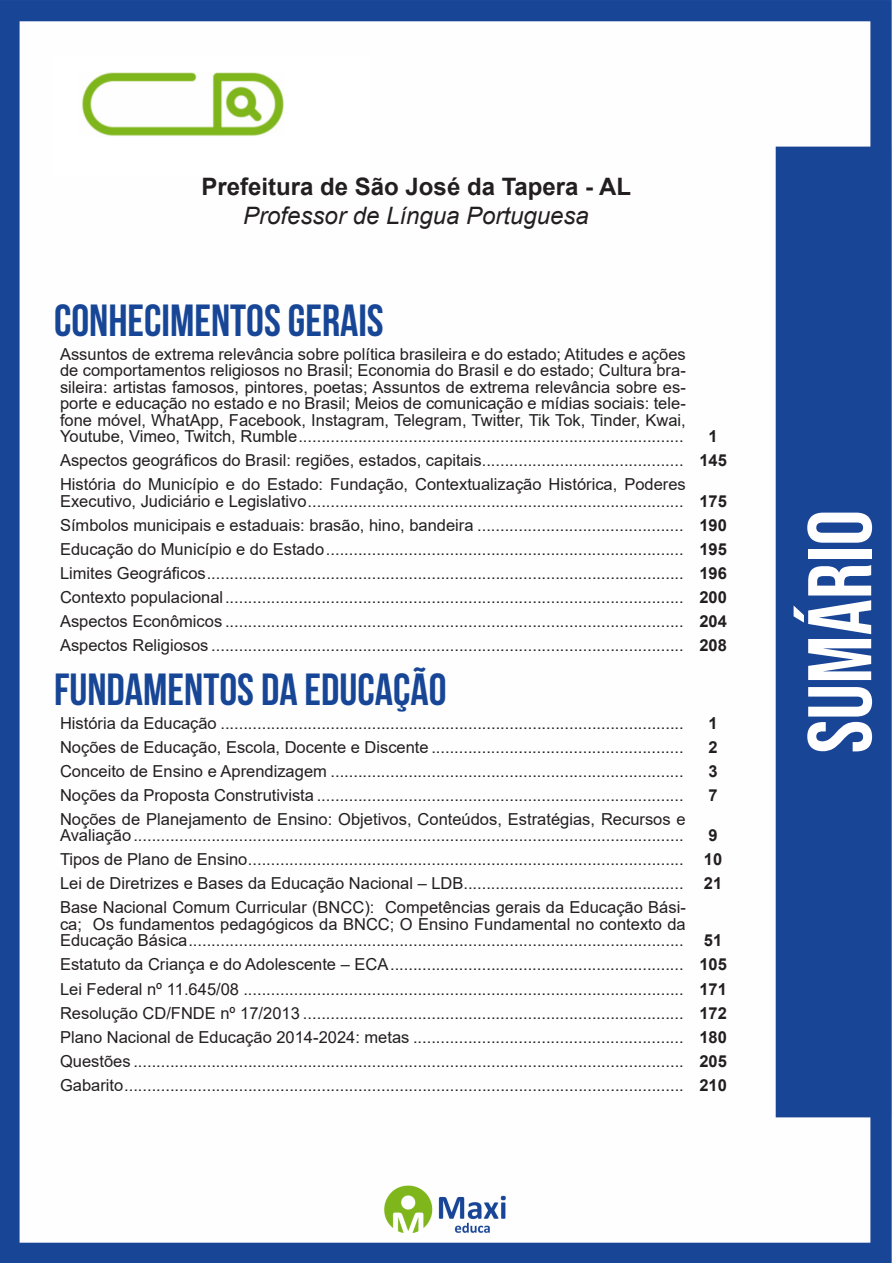
<style>
.page{position:relative;width:893px;height:1263px;background:#fff}
.page>*{position:absolute;margin:0;border:0;box-sizing:border-box;transform-origin:0 0}
.t1{font:90px "Bebas Neue";color:#fff}
.t2{font:700 45px "Bebas Neue";color:#184696}
.t3{font:700 24px "Arial";color:#231f20}
.t4{font:italic 24px "Arial";color:#231f20}
.ALTERNATIVAS{font:16.5px/16.5px "Arial";color:#231f20;text-align:justify}
.INDICE{font:700 16.5px "Arial";color:#231f20}
</style>
<div class="page">
<img style="left:0;top:0;width:892px;height:1263px">
<div style="left:53px;top:55px;width:317px;height:121px;background:#fff"></div>
<img style="left:82px;top:72px;width:201px;height:64px">
<p class="t3" style="left:202px;top:170px;width:431px">Prefeitura de São José da Tapera - AL</p>
<p class="t4" style="left:243px;top:200px;width:347px">Professor de Língua Portuguesa</p>
<p class="t2" style="left:54px;top:295px;width:331px">CONHECIMENTOS GERAIS</p>
<p class="ALTERNATIVAS" style="left:60px;top:346px;width:627px">Assuntos de extrema relevância sobre política brasileira e do estado; Atitudes e ações de comportamentos religiosos no Brasil; Economia do Brasil e do estado; Cultura bra&shy;sileira: artistas famosos, pintores, poetas; Assuntos de extrema relevância sobre es&shy;porte e educação no estado e no Brasil; Meios de comunicação e mídias sociais: tele&shy;fone móvel, WhatApp, Facebook, Instagram, Telegram, Twitter, Tik Tok, Tinder, Kwai, Youtube, Vimeo, Twitch, Rumble....................................................................................</p>
<p class="INDICE" style="left:708px;top:425px;width:11px">1</p>
<p class="ALTERNATIVAS" style="left:60px;top:452px;width:625px">Aspectos geográficos do Brasil: regiões, estados, capitais............................................</p>
<p class="INDICE" style="left:699px;top:449px;width:29px">145</p>
<p class="ALTERNATIVAS" style="left:60px;top:476px;width:627px">História do Município e do Estado: Fundação, Contextualização Histórica, Poderes<br>Executivo, Judiciário e Legislativo..................................................................................</p>
<p class="INDICE" style="left:699px;top:489px;width:29px">175</p>
<p class="ALTERNATIVAS" style="left:60px;top:517px;width:625px">Símbolos municipais e estaduais: brasão, hino, bandeira .............................................</p>
<p class="INDICE" style="left:699px;top:513px;width:29px">190</p>
<p class="ALTERNATIVAS" style="left:60px;top:541px;width:625px">Educação do Município e do Estado..............................................................................</p>
<p class="INDICE" style="left:699px;top:537px;width:29px">195</p>
<p class="ALTERNATIVAS" style="left:60px;top:565px;width:625px">Limites Geográficos........................................................................................................</p>
<p class="INDICE" style="left:699px;top:561px;width:29px">196</p>
<p class="ALTERNATIVAS" style="left:60px;top:589px;width:625px">Contexto populacional....................................................................................................</p>
<p class="INDICE" style="left:699px;top:585px;width:29px">200</p>
<p class="ALTERNATIVAS" style="left:60px;top:613px;width:625px">Aspectos Econômicos ....................................................................................................</p>
<p class="INDICE" style="left:699px;top:609px;width:29px">204</p>
<p class="ALTERNATIVAS" style="left:60px;top:637px;width:625px">Aspectos Religiosos .......................................................................................................</p>
<p class="INDICE" style="left:699px;top:633px;width:29px">208</p>
<p class="t2" style="left:54px;top:665px;width:394px">FUNDAMENTOS DA EDUCAÇÃO</p>
<p class="ALTERNATIVAS" style="left:60px;top:715px;width:625px">História da Educação .....................................................................................................</p>
<p class="INDICE" style="left:708px;top:711px;width:11px">1</p>
<p class="ALTERNATIVAS" style="left:60px;top:739px;width:625px">Noções de Educação, Escola, Docente e Discente .......................................................</p>
<p class="INDICE" style="left:708px;top:735px;width:11px">2</p>
<p class="ALTERNATIVAS" style="left:60px;top:763px;width:625px">Conceito de Ensino e Aprendizagem .............................................................................</p>
<p class="INDICE" style="left:708px;top:759px;width:11px">3</p>
<p class="ALTERNATIVAS" style="left:60px;top:787px;width:625px">Noções da Proposta Construtivista ................................................................................</p>
<p class="INDICE" style="left:708px;top:783px;width:11px">7</p>
<p class="ALTERNATIVAS" style="left:60px;top:811px;width:627px">Noções de Planejamento de Ensino: Objetivos, Conteúdos, Estratégias, Recursos e<br>Avaliação........................................................................................................................</p>
<p class="INDICE" style="left:708px;top:824px;width:11px">9</p>
<p class="ALTERNATIVAS" style="left:60px;top:851px;width:625px">Tipos de Plano de Ensino...............................................................................................</p>
<p class="INDICE" style="left:704px;top:848px;width:20px">10</p>
<p class="ALTERNATIVAS" style="left:60px;top:875px;width:625px">Lei de Diretrizes e Bases da Educação Nacional – LDB................................................</p>
<p class="INDICE" style="left:704px;top:872px;width:20px">21</p>
<p class="ALTERNATIVAS" style="left:60px;top:899px;width:627px">Base Nacional Comum Curricular (BNCC): Competências gerais da Educação Bási&shy;ca; Os fundamentos pedagógicos da BNCC; O Ensino Fundamental no contexto da Educação Básica............................................................................................................</p>
<p class="INDICE" style="left:704px;top:929px;width:20px">51</p>
<p class="ALTERNATIVAS" style="left:60px;top:956px;width:625px">Estatuto da Criança e do Adolescente – ECA................................................................</p>
<p class="INDICE" style="left:699px;top:953px;width:29px">105</p>
<p class="ALTERNATIVAS" style="left:60px;top:980px;width:625px">Lei Federal nº 11.645/08 ................................................................................................</p>
<p class="INDICE" style="left:699px;top:977px;width:29px">171</p>
<p class="ALTERNATIVAS" style="left:60px;top:1004px;width:625px">Resolução CD/FNDE nº 17/2013 ...................................................................................</p>
<p class="INDICE" style="left:699px;top:1001px;width:29px">172</p>
<p class="ALTERNATIVAS" style="left:60px;top:1028px;width:625px">Plano Nacional de Educação 2014-2024: metas ...........................................................</p>
<p class="INDICE" style="left:699px;top:1025px;width:29px">180</p>
<p class="ALTERNATIVAS" style="left:60px;top:1052px;width:625px">Questões ........................................................................................................................</p>
<p class="INDICE" style="left:699px;top:1049px;width:29px">205</p>
<p class="ALTERNATIVAS" style="left:60px;top:1076px;width:625px">Gabarito..........................................................................................................................</p>
<p class="INDICE" style="left:699px;top:1073px;width:29px">210</p>
<h1 class="t1" style="left:789px;top:753px;width:245px;rotate:-90deg">sumário</h1>
</div>
